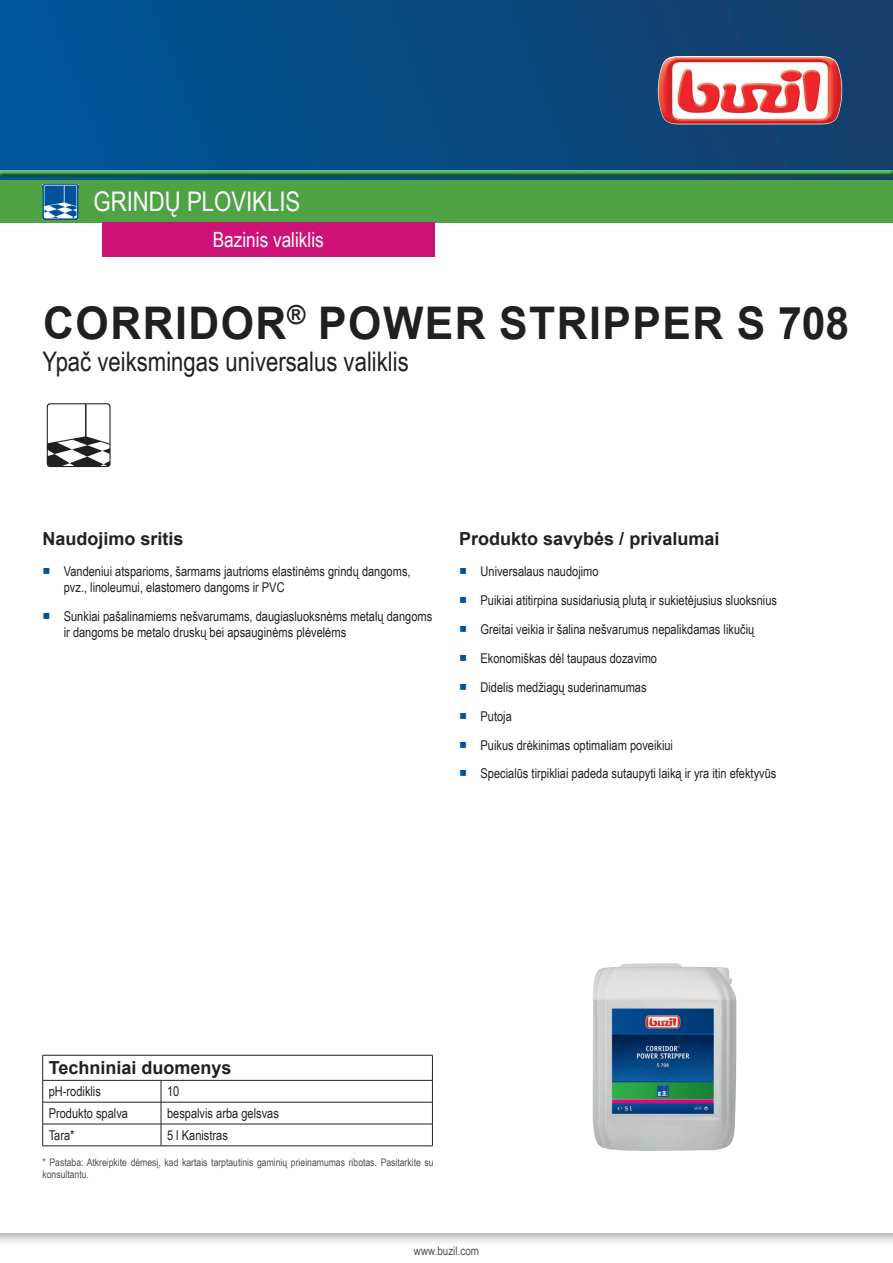
<style>
.page{position:relative;width:893px;height:1263px;background:#fff}
.page>*{position:absolute;margin:0;border:0;box-sizing:border-box;transform-origin:0 0}
.t1{font:700 45px "Arial";letter-spacing:.035em;color:#231f20;scale:.95 1}
.t2{font:27px "Arial Narrow";color:#231f20}
.t3{font:27px "Arial Narrow";color:#fff}
.t4{font:21px "Arial Narrow";color:#fff}
.t5{font:700 18px "Arial";color:#231f20}
.t6{font:13.5px/16.2px "Arial Narrow";color:#231f20}
.t7{font:12px "Arial Narrow";color:#4e5151}
.t8{font:10.5px/11.7px "Arial Narrow";color:#4d5152}
.s1{font-family:"Arial Unicode MS";color:#01519b}
</style>
<div class="page">
<svg style="left:0;top:1233px;width:893px;height:10px"></svg>
<hr style="left:43px;top:1055px;width:118px;height:1px;background:#231f20">
<hr style="left:161px;top:1055px;width:272px;height:1px;background:#231f20">
<hr style="left:43px;top:1080px;width:118px;height:1px;background:#231f20">
<hr style="left:161px;top:1080px;width:272px;height:1px;background:#231f20">
<hr style="left:43px;top:1102px;width:118px;height:1px;background:#231f20">
<hr style="left:161px;top:1102px;width:272px;height:1px;background:#231f20">
<hr style="left:43px;top:1124px;width:118px;height:1px;background:#231f20">
<svg style="left:42px;top:1055px;width:1px;height:91px"></svg>
<hr style="left:161px;top:1124px;width:272px;height:1px;background:#231f20">
<svg style="left:161px;top:1080px;width:1px;height:65px"></svg>
<svg style="left:432px;top:1055px;width:1px;height:90px"></svg>
<hr style="left:43px;top:1145px;width:118px;height:1px;background:#231f20">
<hr style="left:161px;top:1145px;width:272px;height:1px;background:#231f20">
<img style="left:592px;top:963px;width:145px;height:188px">
<svg style="left:47px;top:403px;width:64px;height:64px"></svg>
<div style="left:0;top:0;width:893px;height:180px;background:linear-gradient(to right,#00569a,#143e69)"></div>
<img style="left:658px;top:56px;width:184px;height:68px">
<div style="left:0;top:169px;width:893px;height:8px;background:#015599;opacity:.75"></div>
<div style="left:0;top:180px;width:893px;height:43px;background:#4fa345"></div>
<img style="left:43px;top:184px;width:35px;height:36px">
<svg style="left:44px;top:185px;width:35px;height:33px"></svg>
<div style="left:102px;top:223px;width:333px;height:34px;background:#cf1277"></div>
<h2 class="t3" style="left:94px;top:182px;width:208px">GRINDŲ PLOVIKLIS</h2>
<h3 class="t4" style="left:213px;top:225px;width:112px">Bazinis valiklis</h3>
<h1 class="t1" style="left:43px;top:291px;width:850px">CORRIDOR<sup>®</sup> POWER STRIPPER S 708</h1>
<h2 class="t2" style="left:43px;top:342px;width:368px">Ypač veiksmingas universalus valiklis</h2>
<h3 class="t5" style="left:43px;top:526px;width:143px">Naudojimo sritis</h3>
<p class="t6" style="left:64px;top:562px;width:348px;text-indent:-21px"><span class="s1">■</span> Vandeniui atsparioms, šarmams jautrioms elastinėms grindų dangoms, pvz., linoleumui, elastomero dangoms ir PVC</p>
<p class="t6" style="left:64px;top:607px;width:370px;text-indent:-21px"><span class="s1">■</span> Sunkiai pašalinamiems nešvarumams, daugiasluoksnėms metalų dangoms ir dangoms be metalo druskų bei apsauginėms plėvelėms</p>
<h3 class="t5" style="left:459px;top:526px;width:262px">Produkto savybės / privalumai</h3>
<p class="t6" style="left:459px;top:562px;width:141px"><span class="s1">■</span> Universalaus naudojimo</p>
<p class="t6" style="left:459px;top:591px;width:319px"><span class="s1">■</span> Puikiai atitirpina susidariusią plutą ir sukietėjusius sluoksnius</p>
<p class="t6" style="left:459px;top:620px;width:297px"><span class="s1">■</span> Greitai veikia ir šalina nešvarumus nepalikdamas likučių</p>
<p class="t6" style="left:459px;top:649px;width:199px"><span class="s1">■</span> Ekonomiškas dėl taupaus dozavimo</p>
<p class="t6" style="left:459px;top:678px;width:189px"><span class="s1">■</span> Didelis medžiagų suderinamumas</p>
<p class="t6" style="left:459px;top:707px;width:54px"><span class="s1">■</span> Putoja</p>
<p class="t6" style="left:459px;top:736px;width:215px"><span class="s1">■</span> Puikus drėkinimas optimaliam poveikiui</p>
<p class="t6" style="left:459px;top:765px;width:319px"><span class="s1">■</span> Specialūs tirpikliai padeda sutaupyti laiką ir yra itin efektyvūs</p>
<h3 class="t5" style="left:49px;top:1055px;width:184px">Techniniai duomenys</h3>
<p class="t6" style="left:49px;top:1083px;width:54px">pH-rodiklis</p>
<p class="t6" style="left:167px;top:1083px;width:14px">10</p>
<p class="t6" style="left:49px;top:1105px;width:81px">Produkto spalva</p>
<p class="t6" style="left:167px;top:1105px;width:113px">bespalvis arba gelsvas</p>
<p class="t6" style="left:49px;top:1126px;width:27px">Tara*</p>
<p class="t6" style="left:167px;top:1126px;width:62px">5 l Kanistras</p>
<p class="t8" style="left:43px;top:1156px;width:393px">* Pastaba: Atkreipkite dėmesį, kad kartais tarptautinis gaminių prieinamumas ribotas. Pasitarkite su konsultantu.</p>
<p class="t7" style="left:414px;top:1242px;width:67px">www.buzil.com</p>
</div>
